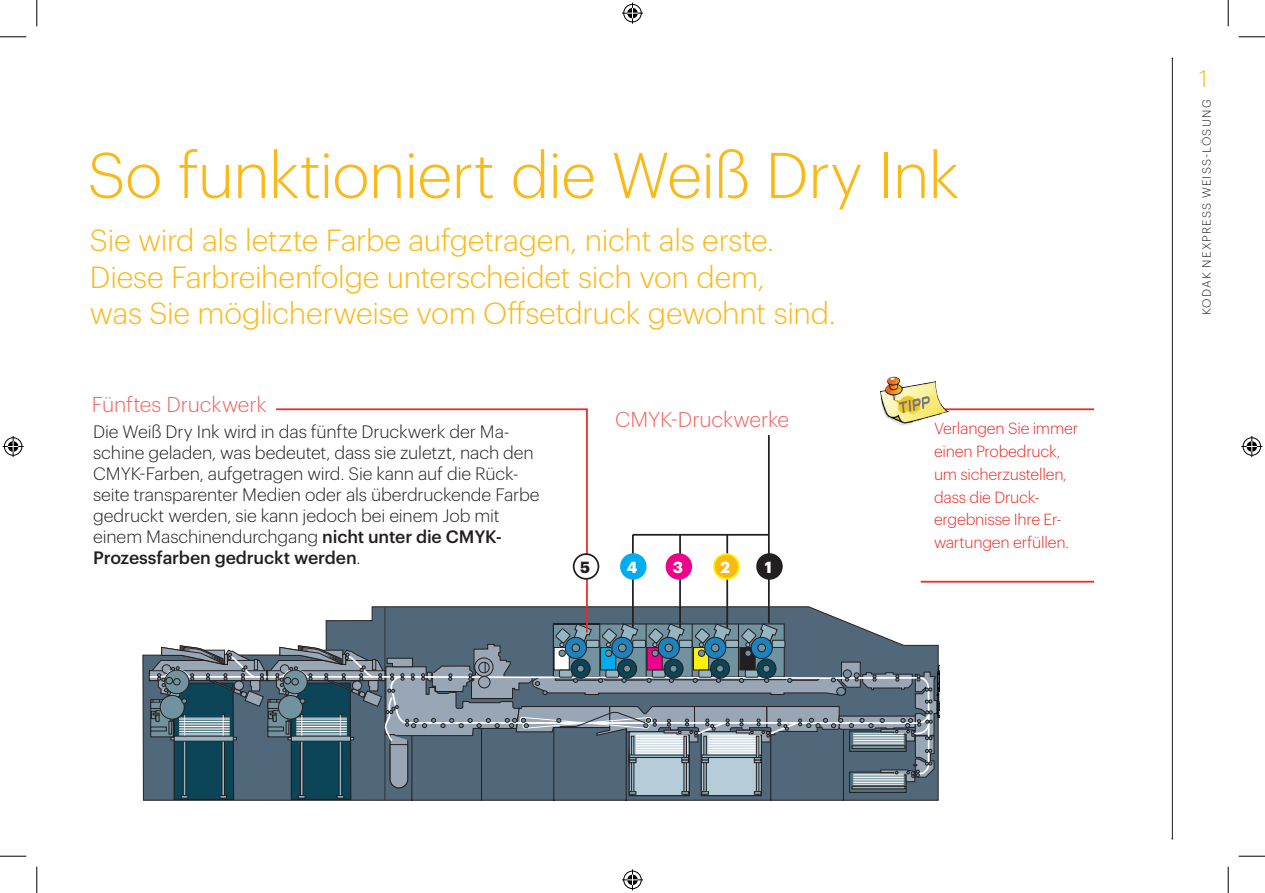
<style>
.page{position:relative;width:1265px;height:893px;background:#fff}
.page>*{position:absolute;margin:0;border:0;box-sizing:border-box;transform-origin:0 0}
.t1{font:300 63px "Graphik";letter-spacing:-.015em;color:#fcb814}
.t2{font:300 29.93px/36.6px "Graphik";letter-spacing:-.01em;color:#fcb814}
.t3{font:300 23.28px "Graphik";color:#fcb814}
.t4{font:300 21px "Graphik";letter-spacing:-.005em;color:#f1635d}
.t5{font:300 17.5px/21px "Graphik";letter-spacing:-.005em;color:#231f20}
.t6{font:300 15.75px/22.8px "Graphik";letter-spacing:-.01em;color:#ee2823}
.t7{font:700 15.75px "Graphik";color:#fff}
.t8{font:700 15.75px "Graphik";color:#231f20}
.t9{font:300 11.72px "Graphik";letter-spacing:.1em;color:#231f20}
.s1{font-weight:500}
</style>
<div class="page">
<hr style="left:1171px;top:58px;width:1px;height:780px;background:#231f20">
<svg style="left:142px;top:606px;width:705px;height:194px"></svg>
<hr style="left:384px;top:606px;width:1px;height:194px;background:#231f20">
<svg style="left:148px;top:622px;width:791px;height:178px;background:#687d8b"></svg>
<hr style="left:586px;top:409px;width:1px;height:223px;background:#ee2823">
<hr style="left:276px;top:408px;width:311px;height:2px;background:#ee2823">
<hr style="left:632px;top:534px;width:1px;height:93px;background:#231f20">
<hr style="left:767px;top:435px;width:2px;height:187px;background:#231f20">
<hr style="left:679px;top:534px;width:1px;height:93px;background:#231f20">
<hr style="left:726px;top:534px;width:2px;height:93px;background:#231f20">
<hr style="left:632px;top:533px;width:136px;height:2px;background:#231f20">
<div style="left:757px;top:553px;width:24px;height:25px;background:#231f20;border-radius:50%"></div>
<div style="left:756px;top:553px;width:26px;height:26px;border:2px solid #231f20;border-radius:50%"></div>
<div style="left:713px;top:553px;width:25px;height:25px;background:#fcb814;border-radius:50%"></div>
<div style="left:713px;top:553px;width:26px;height:26px;border:2px solid #fff101;border-radius:50%"></div>
<div style="left:666px;top:553px;width:25px;height:25px;background:#ed028c;border-radius:50%"></div>
<div style="left:665px;top:553px;width:27px;height:26px;border:2px solid #ed028c;border-radius:50%"></div>
<div style="left:620px;top:553px;width:25px;height:25px;background:#00aeef;border-radius:50%"></div>
<div style="left:620px;top:553px;width:26px;height:26px;border:2px solid #00aeef;border-radius:50%"></div>
<div style="left:573px;top:553px;width:25px;height:25px;background:#fff;border-radius:50%"></div>
<div style="left:572px;top:553px;width:27px;height:26px;border:2px solid #231f20;border-radius:50%"></div>
<hr style="left:920px;top:408px;width:173px;height:2px;background:#ee2823">
<img style="left:880px;top:376px;width:68px;height:49px">
<hr style="left:920px;top:580px;width:173px;height:2px;background:#ee2823">
<svg style="left:0;top:36px;width:26px;height:1px"></svg>
<svg style="left:1238px;top:36px;width:26px;height:1px"></svg>
<svg style="left:0;top:855px;width:26px;height:1px"></svg>
<svg style="left:1238px;top:855px;width:26px;height:1px"></svg>
<svg style="left:36px;top:0;width:1px;height:26px"></svg>
<svg style="left:36px;top:866px;width:1px;height:26px"></svg>
<svg style="left:1227px;top:0;width:1px;height:26px"></svg>
<svg style="left:1227px;top:866px;width:1px;height:26px"></svg>
<svg style="left:622px;top:3px;width:21px;height:21px"></svg>
<svg style="left:622px;top:869px;width:21px;height:20px"></svg>
<svg style="left:3px;top:436px;width:21px;height:21px"></svg>
<svg style="left:1241px;top:436px;width:20px;height:21px"></svg>
<h1 class="t1" style="left:88px;top:129px;width:872px">So funktioniert die Weiß Dry Ink</h1>
<h2 class="t2" style="left:90px;top:219px;width:747px">Sie wird als letzte Farbe aufgetragen, nicht als erste.<br>Diese Farbreihenfolge unterscheidet sich von dem,<br>was Sie möglicherweise vom Offsetdruck gewohnt sind.</h2>
<p class="t4" style="left:92px;top:389px;width:176px">Fünftes Druckwerk</p>
<p class="t5" style="left:93px;top:419px;width:447px">Die Weiß Dry Ink wird in das fünfte Druckwerk der Ma&shy;schine geladen, was bedeutet, dass sie zuletzt, nach den CMYK-Farben, aufgetragen wird. Sie kann auf die Rück&shy;seite transparenter Medien oder als überdruckende Farbe gedruckt werden, sie kann jedoch bei einem Job mit einem Maschinendurchgang <span class="s1">nicht unter die CMYK-Prozessfarben gedruckt werden</span>.</p>
<p class="t4" style="left:615px;top:404px;width:175px">CMYK-Druckwerke</p>
<p class="t8" style="left:580px;top:554px;width:11px">5</p>
<p class="t7" style="left:627px;top:554px;width:12px">4</p>
<p class="t7" style="left:672px;top:554px;width:12px">3</p>
<p class="t7" style="left:720px;top:554px;width:11px">2</p>
<p class="t7" style="left:764px;top:554px;width:9px">1</p>
<p class="t6" style="left:933px;top:415px;width:146px">Verlangen Sie immer einen Probedruck, um sicherzustellen, dass die Druck&shy;ergebnisse Ihre Er&shy;wartungen erfüllen.</p>
<h3 class="t3" style="left:1198px;top:61px;width:10px">1</h3>
<p class="t9" style="left:1197px;top:315px;width:217px;rotate:-90deg">KODAK NEXPRESS WEISS-LÖSUNG</p>
</div>
